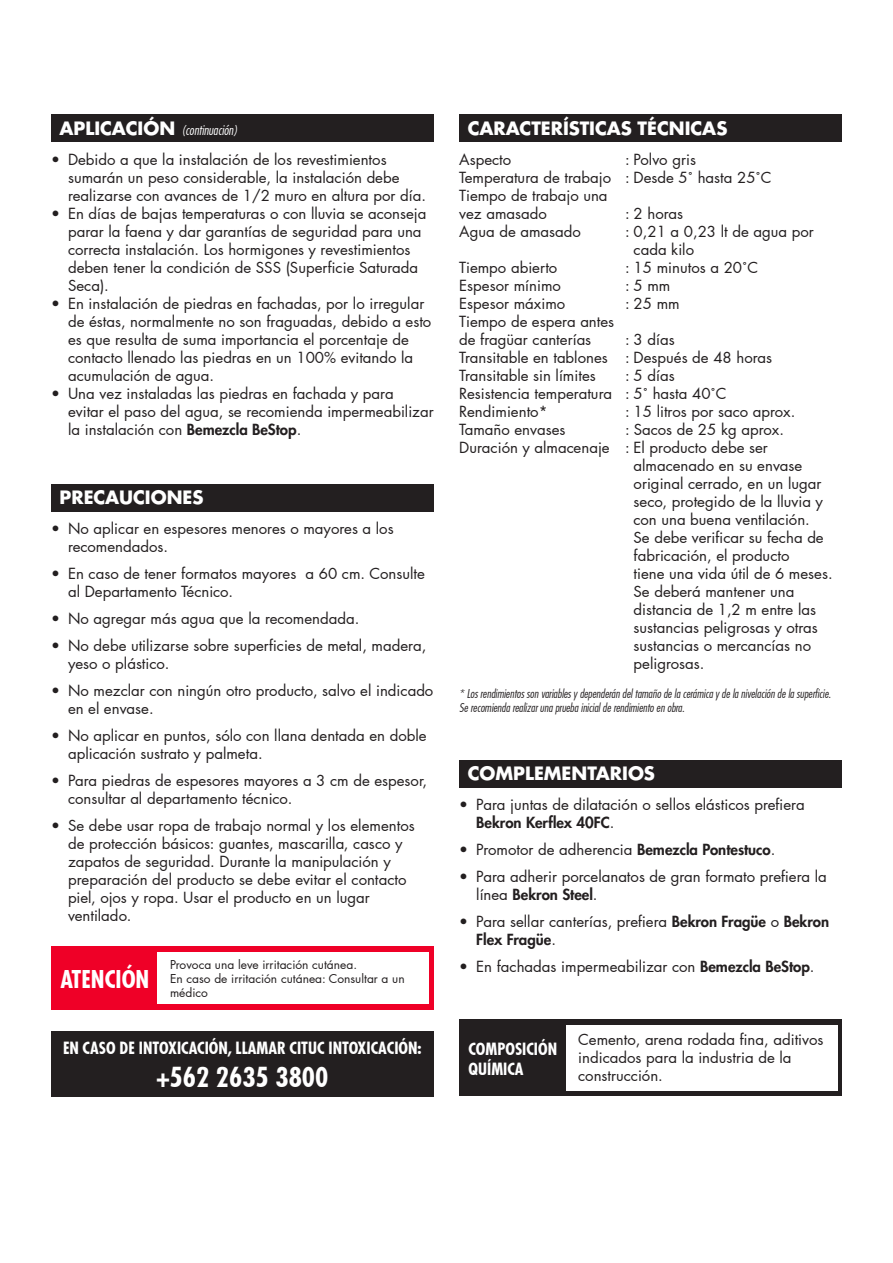
<style>
.page{position:relative;width:893px;height:1263px;background:#fff}
.page>*{position:absolute;margin:0;border:0;box-sizing:border-box;transform-origin:0 0}
.t1{font:700 condensed 27px "Futura LT Pro";color:#fff}
.t2{font:700 condensed 24px "Futura LT Pro";color:#fff}
.t3{font:700 18px "Futura LT Pro";color:#fff}
.t4{font:700 condensed 16.5px/19.8px "Futura LT Pro";color:#fff}
.t5{font:15px/18px "Futura LT Pro";color:#231f20}
.t6{font:italic 300 condensed 13.5px "Futura LT Pro";color:#fff}
.t7{font:italic 300 condensed 12px/14.4px "Futura LT Pro";color:#231f20}
.t8{font:12px/14.4px "Futura LT Pro";color:#231f20}
.s1{font-weight:700;font-style:normal;font-stretch:normal;font-size:18px}
.s2{font-weight:800}
</style>
<div class="page">
<div style="left:459px;top:115px;width:383px;height:27px;background:#231f20"></div>
<div style="left:51px;top:484px;width:383px;height:27px;background:#231f20"></div>
<div style="left:51px;top:115px;width:383px;height:27px;background:#231f20"></div>
<div style="left:459px;top:760px;width:383px;height:28px;background:#231f20"></div>
<div style="left:459px;top:1019px;width:383px;height:77px;background:#231f20"></div>
<div style="left:566px;top:1025px;width:271px;height:66px;background:#fff"></div>
<div style="left:51px;top:1031px;width:383px;height:65px;background:#231f20"></div>
<div style="left:51px;top:946px;width:383px;height:64px;background:#ef0027"></div>
<div style="left:158px;top:952px;width:271px;height:52px;background:#fff"></div>
<p class="t6" style="left:60px;top:121px;width:179px"><span class="s1">APLICACIÓN</span> (continuación)</p>
<p class="t5" style="left:68px;top:150px;width:359px;text-indent:-17px">• Debido a que la instalación de los revestimientos sumarán un peso considerable, la instalación debe realizarse con avances de 1/2 muro en altura por día.</p>
<p class="t5" style="left:68px;top:204px;width:360px;text-indent:-17px">• En días de bajas temperaturas o con lluvia se aconseja parar la faena y dar garantías de seguridad para una correcta instalación. Los hormigones y revestimientos deben tener la condición de SSS (Superficie Saturada Seca).</p>
<p class="t5" style="left:68px;top:294px;width:365px;text-indent:-17px">• En instalación de piedras en fachadas, por lo irregular de éstas, normalmente no son fraguadas, debido a esto es que resulta de suma importancia el porcentaje de contacto llenado las piedras en un 100% evitando la acumulación de agua.</p>
<p class="t5" style="left:68px;top:384px;width:367px;text-indent:-17px">• Una vez instaladas las piedras en fachada y para<br>evitar el paso del agua, se recomienda impermeabilizar la instalación con <span class="s2">Bemezcla BeStop</span>.</p>
<p class="t3" style="left:60px;top:484px;width:146px">PRECAUCIONES</p>
<p class="t5" style="left:68px;top:519px;width:327px;text-indent:-17px">• No aplicar en espesores menores o mayores a los recomendados.</p>
<p class="t5" style="left:68px;top:564px;width:358px;text-indent:-17px">• En caso de tener formatos mayores a 60 cm. Consulte al Departamento Técnico.</p>
<p class="t5" style="left:51px;top:609px;width:310px">• No agregar más agua que la recomendada.</p>
<p class="t5" style="left:68px;top:636px;width:360px;text-indent:-17px">• No debe utilizarse sobre superficies de metal, madera, yeso o plástico.</p>
<p class="t5" style="left:68px;top:681px;width:367px;text-indent:-17px">• No mezclar con ningún otro producto, salvo el indicado en el envase.</p>
<p class="t5" style="left:68px;top:726px;width:360px;text-indent:-17px">• No aplicar en puntos, sólo con llana dentada en doble aplicación sustrato y palmeta.</p>
<p class="t5" style="left:68px;top:771px;width:361px;text-indent:-17px">• Para piedras de espesores mayores a 3 cm de espesor, consultar al departamento técnico.</p>
<p class="t5" style="left:68px;top:816px;width:348px;text-indent:-17px">• Se debe usar ropa de trabajo normal y los elementos de protección básicos: guantes, mascarilla, casco y zapatos de seguridad. Durante la manipulación y preparación del producto se debe evitar el contacto piel, ojos y ropa. Usar el producto en un lugar ventilado.</p>
<h2 class="t2" style="left:60px;top:963px;width:91px">ATENCIÓN</h2>
<p class="t8" style="left:170px;top:957px;width:236px">Provoca una leve irritación cutánea.<br>En caso de irritación cutánea: Consultar a un médico</p>
<p class="t4" style="left:63px;top:1038px;width:360px">EN CASO DE INTOXICACIÓN, LLAMAR CITUC INTOXICACIÓN:</p>
<h1 class="t1" style="left:156px;top:1058px;width:173px">+562 2635 3800</h1>
<p class="t3" style="left:468px;top:114px;width:261px">CARACTERÍSTICAS TÉCNICAS</p>
<p class="t5" style="left:459px;top:150px;width:314px;text-indent:166px">: Polvo gris<br>Temperatura de trabajo : Desde 5˚ hasta 25˚C<br>Tiempo de trabajo una<br>vez amasado</p>
<p class="t5" style="left:459px;top:150px;width:54px">Aspecto</p>
<p class="t5" style="left:625px;top:204px;width:60px">: 2 horas</p>
<p class="t5" style="left:459px;top:222px;width:123px">Agua de amasado</p>
<p class="t5" style="left:634px;top:222px;width:182px;text-indent:-9px">: 0,21 a 0,23 lt de agua por cada kilo</p>
<p class="t5" style="left:459px;top:258px;width:100px">Tiempo abierto</p>
<p class="t5" style="left:625px;top:258px;width:135px">: 15 minutos a 20˚C</p>
<p class="t5" style="left:459px;top:276px;width:103px">Espesor mínimo</p>
<p class="t5" style="left:625px;top:276px;width:47px">: 5 mm</p>
<p class="t5" style="left:459px;top:294px;width:108px">Espesor máximo</p>
<p class="t5" style="left:625px;top:294px;width:56px">: 25 mm</p>
<p class="t5" style="left:459px;top:312px;width:157px">Tiempo de espera antes de fragüar canterías</p>
<p class="t5" style="left:459px;top:330px;width:314px;text-indent:166px">: 3 días<br>Transitable en tablones : Después de 48 horas<br>Transitable sin límites</p>
<p class="t5" style="left:459px;top:366px;width:269px;text-indent:166px">: 5 días<br>Resistencia temperatura : 5˚ hasta 40˚C<br>Rendimiento*</p>
<p class="t5" style="left:625px;top:402px;width:172px">: 15 litros por saco aprox.</p>
<p class="t5" style="left:459px;top:420px;width:108px">Tamaño envases</p>
<p class="t5" style="left:625px;top:420px;width:160px">: Sacos de 25 kg aprox.</p>
<p class="t5" style="left:459px;top:438px;width:310px">Duración y almacenaje : El producto debe ser</p>
<p class="t5" style="left:634px;top:456px;width:170px">almacenado en su envase</p>
<p class="t5" style="left:634px;top:474px;width:189px">original cerrado, en un lugar</p>
<p class="t5" style="left:634px;top:492px;width:191px">seco, protegido de la lluvia y</p>
<p class="t5" style="left:634px;top:510px;width:178px">con una buena ventilación.</p>
<p class="t5" style="left:634px;top:528px;width:192px">Se debe verificar su fecha de</p>
<p class="t5" style="left:634px;top:546px;width:157px">fabricación, el producto</p>
<p class="t5" style="left:634px;top:564px;width:201px">tiene una vida útil de 6 meses.</p>
<p class="t5" style="left:634px;top:582px;width:162px">Se deberá mantener una</p>
<p class="t5" style="left:634px;top:600px;width:184px">distancia de 1,2 m entre las</p>
<p class="t5" style="left:634px;top:618px;width:186px">sustancias peligrosas y otras</p>
<p class="t5" style="left:634px;top:636px;width:179px">sustancias o mercancías no</p>
<p class="t5" style="left:634px;top:654px;width:72px">peligrosas.</p>
<p class="t7" style="left:459px;top:686px;width:373px">* Los rendimientos son variables y dependerán del tamaño de la cerámica y de la nivelación de la superficie.<br>Se recomienda realizar una prueba inicial de rendimiento en obra.</p>
<p class="t3" style="left:468px;top:760px;width:189px">COMPLEMENTARIOS</p>
<p class="t5" style="left:476px;top:795px;width:330px;text-indent:-17px">• Para juntas de dilatación o sellos elásticos prefiera<br><span class="s2">Bekron Kerflex 40FC</span>.</p>
<p class="t5" style="left:459px;top:840px;width:318px">• Promotor de adherencia <span class="s2">Bemezcla Pontestuco</span>.</p>
<p class="t5" style="left:476px;top:867px;width:352px;text-indent:-17px">• Para adherir porcelanatos de gran formato prefiera la línea <span class="s2">Bekron Steel</span>.</p>
<p class="t5" style="left:476px;top:912px;width:354px;text-indent:-17px">• Para sellar canterías, prefiera <span class="s2">Bekron Fragüe</span> o <span class="s2">Bekron<br>Flex Fragüe</span>.</p>
<p class="t5" style="left:459px;top:957px;width:357px">• En fachadas impermeabilizar con <span class="s2">Bemezcla BeStop</span>.</p>
<p class="t4" style="left:469px;top:1039px;width:90px">COMPOSICIÓN<br>QUÍMICA</p>
<p class="t5" style="left:578px;top:1030px;width:247px">Cemento, arena rodada fina, aditivos indicados para la industria de la construcción.</p>
</div>
